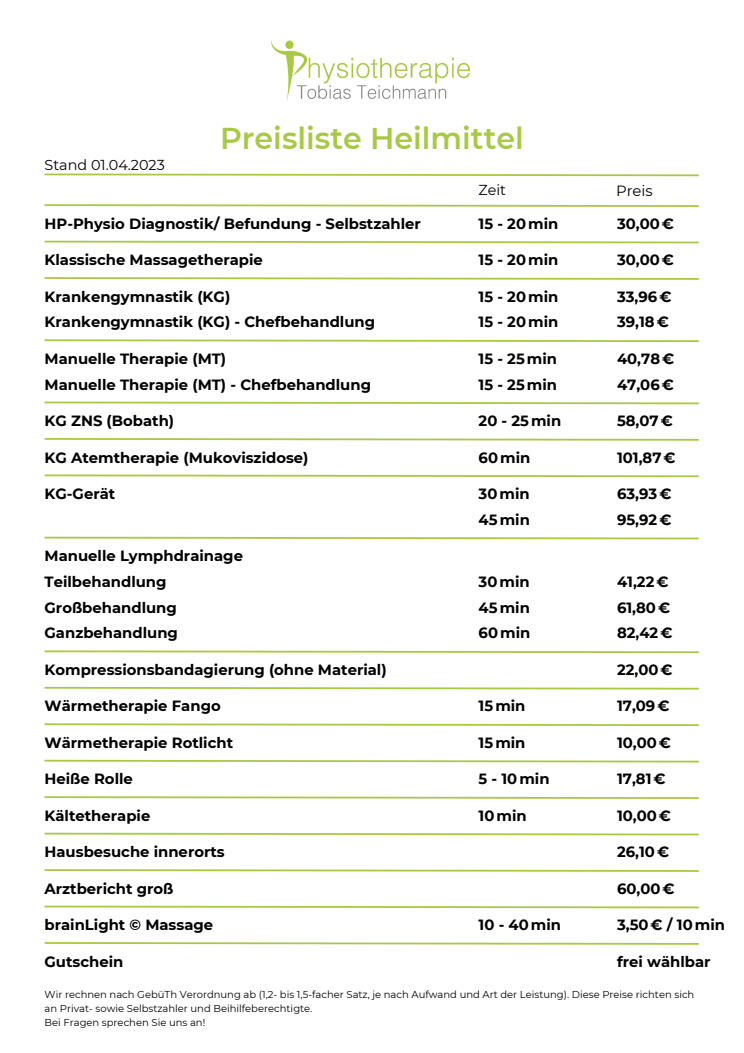
<style>
.page{position:relative;width:744px;height:1053px;background:#fff}
.page>*{position:absolute;margin:0;border:0;box-sizing:border-box;transform-origin:0 0}
.t1{font:600 30.08px "Montserrat";color:#a8c946}
.t2{font:700 14.8px "Montserrat";color:#000}
.t3{font:14.8px "Montserrat";color:#000}
.t4{font:14.4px "Montserrat";color:#000}
.t5{font:10px/13.8px "Montserrat";color:#000}
</style>
<div class="page">
<svg style="left:44px;top:173px;width:655px;height:4px"></svg>
<svg style="left:44px;top:204px;width:655px;height:3px"></svg>
<svg style="left:44px;top:240px;width:655px;height:4px"></svg>
<svg style="left:44px;top:277px;width:655px;height:3px"></svg>
<svg style="left:44px;top:339px;width:655px;height:4px"></svg>
<svg style="left:44px;top:438px;width:655px;height:3px"></svg>
<svg style="left:44px;top:474px;width:655px;height:4px"></svg>
<svg style="left:44px;top:650px;width:655px;height:4px"></svg>
<svg style="left:44px;top:536px;width:655px;height:4px"></svg>
<svg style="left:44px;top:759px;width:655px;height:4px"></svg>
<svg style="left:44px;top:686px;width:655px;height:4px"></svg>
<svg style="left:44px;top:723px;width:655px;height:3px"></svg>
<svg style="left:44px;top:832px;width:655px;height:4px"></svg>
<svg style="left:44px;top:869px;width:655px;height:3px"></svg>
<svg style="left:44px;top:796px;width:655px;height:3px"></svg>
<svg style="left:44px;top:905px;width:655px;height:4px"></svg>
<svg style="left:44px;top:942px;width:655px;height:3px"></svg>
<svg style="left:44px;top:401px;width:655px;height:4px"></svg>
<img style="left:272px;top:41px;width:197px;height:60px">
<p class="t4" style="left:45px;top:156px;width:122px">Stand 01.04.2023</p>
<h1 class="t1" style="left:220px;top:120px;width:305px">Preisliste Heilmittel</h1>
<p class="t4" style="left:478px;top:181px;width:29px">Zeit</p>
<p class="t3" style="left:616px;top:181px;width:38px">Preis</p>
<p class="t2" style="left:45px;top:214px;width:378px">HP-Physio Diagnostik/ Befundung - Selbstzahler</p>
<p class="t2" style="left:479px;top:214px;width:81px">15 - 20min</p>
<p class="t2" style="left:617px;top:214px;width:59px">30,00 €</p>
<p class="t2" style="left:45px;top:251px;width:220px">Klassische Massagetherapie</p>
<p class="t2" style="left:479px;top:251px;width:81px">15 - 20min</p>
<p class="t2" style="left:617px;top:251px;width:59px">30,00 €</p>
<p class="t2" style="left:45px;top:287px;width:187px">Krankengymnastik (KG)</p>
<p class="t2" style="left:479px;top:287px;width:81px">15 - 20min</p>
<p class="t2" style="left:617px;top:287px;width:56px">33,96 €</p>
<p class="t2" style="left:45px;top:313px;width:332px">Krankengymnastik (KG) - Chefbehandlung</p>
<p class="t2" style="left:479px;top:313px;width:81px">15 - 20min</p>
<p class="t2" style="left:617px;top:313px;width:53px">39,18 €</p>
<p class="t2" style="left:45px;top:349px;width:183px">Manuelle Therapie (MT)</p>
<p class="t2" style="left:479px;top:349px;width:80px">15 - 25min</p>
<p class="t2" style="left:617px;top:349px;width:59px">40,78 €</p>
<p class="t2" style="left:45px;top:375px;width:328px">Manuelle Therapie (MT) - Chefbehandlung</p>
<p class="t2" style="left:479px;top:375px;width:80px">15 - 25min</p>
<p class="t2" style="left:617px;top:375px;width:58px">47,06 €</p>
<p class="t2" style="left:45px;top:412px;width:131px">KG ZNS (Bobath)</p>
<p class="t2" style="left:479px;top:412px;width:84px">20 - 25min</p>
<p class="t2" style="left:617px;top:412px;width:57px">58,07 €</p>
<p class="t2" style="left:45px;top:448px;width:266px">KG Atemtherapie (Mukoviszidose)</p>
<p class="t2" style="left:479px;top:448px;width:53px">60min</p>
<p class="t2" style="left:617px;top:448px;width:60px">101,87 €</p>
<p class="t2" style="left:45px;top:484px;width:72px">KG-Gerät</p>
<p class="t2" style="left:479px;top:484px;width:53px">30min</p>
<p class="t2" style="left:617px;top:484px;width:56px">63,93 €</p>
<p class="t2" style="left:479px;top:510px;width:53px">45min</p>
<p class="t2" style="left:617px;top:510px;width:56px">95,92 €</p>
<p class="t2" style="left:45px;top:547px;width:200px">Manuelle Lymphdrainage</p>
<p class="t2" style="left:45px;top:572px;width:123px">Teilbehandlung</p>
<p class="t2" style="left:479px;top:572px;width:53px">30min</p>
<p class="t2" style="left:617px;top:572px;width:53px">41,22 €</p>
<p class="t2" style="left:45px;top:598px;width:134px">Großbehandlung</p>
<p class="t2" style="left:479px;top:598px;width:53px">45min</p>
<p class="t2" style="left:617px;top:598px;width:55px">61,80 €</p>
<p class="t2" style="left:45px;top:624px;width:135px">Ganzbehandlung</p>
<p class="t2" style="left:479px;top:624px;width:53px">60min</p>
<p class="t2" style="left:617px;top:624px;width:57px">82,42 €</p>
<p class="t2" style="left:45px;top:660px;width:344px">Kompressionsbandagierung (ohne Material)</p>
<p class="t2" style="left:617px;top:660px;width:57px">22,00 €</p>
<p class="t2" style="left:45px;top:697px;width:178px">Wärmetherapie Fango</p>
<p class="t2" style="left:479px;top:697px;width:48px">15min</p>
<p class="t2" style="left:617px;top:697px;width:54px">17,09 €</p>
<p class="t2" style="left:45px;top:733px;width:190px">Wärmetherapie Rotlicht</p>
<p class="t2" style="left:479px;top:733px;width:48px">15min</p>
<p class="t2" style="left:617px;top:733px;width:56px">10,00 €</p>
<p class="t2" style="left:45px;top:770px;width:90px">Heiße Rolle</p>
<p class="t2" style="left:479px;top:770px;width:73px">5 - 10min</p>
<p class="t2" style="left:617px;top:770px;width:50px">17,81 €</p>
<p class="t2" style="left:45px;top:806px;width:107px">Kältetherapie</p>
<p class="t2" style="left:479px;top:806px;width:50px">10min</p>
<p class="t2" style="left:617px;top:806px;width:56px">10,00 €</p>
<p class="t2" style="left:45px;top:842px;width:182px">Hausbesuche innerorts</p>
<p class="t2" style="left:617px;top:842px;width:54px">26,10 €</p>
<p class="t2" style="left:45px;top:879px;width:130px">Arztbericht groß</p>
<p class="t2" style="left:617px;top:879px;width:59px">60,00 €</p>
<p class="t2" style="left:45px;top:915px;width:170px">brainLight © Massage</p>
<p class="t2" style="left:479px;top:915px;width:84px">10 - 40min</p>
<p class="t2" style="left:617px;top:915px;width:110px">3,50 € / 10min</p>
<p class="t2" style="left:45px;top:952px;width:80px">Gutschein</p>
<p class="t2" style="left:617px;top:952px;width:95px">frei wählbar</p>
<p class="t5" style="left:45px;top:987px;width:651px">Wir rechnen nach GebüTh Verordnung ab (1,2- bis 1,5-facher Satz, je nach Aufwand und Art der Leistung). Diese Preise richten sich an Privat- sowie Selbstzahler und Beihilfeberechtigte.<br>Bei Fragen sprechen Sie uns an!</p>
</div>
